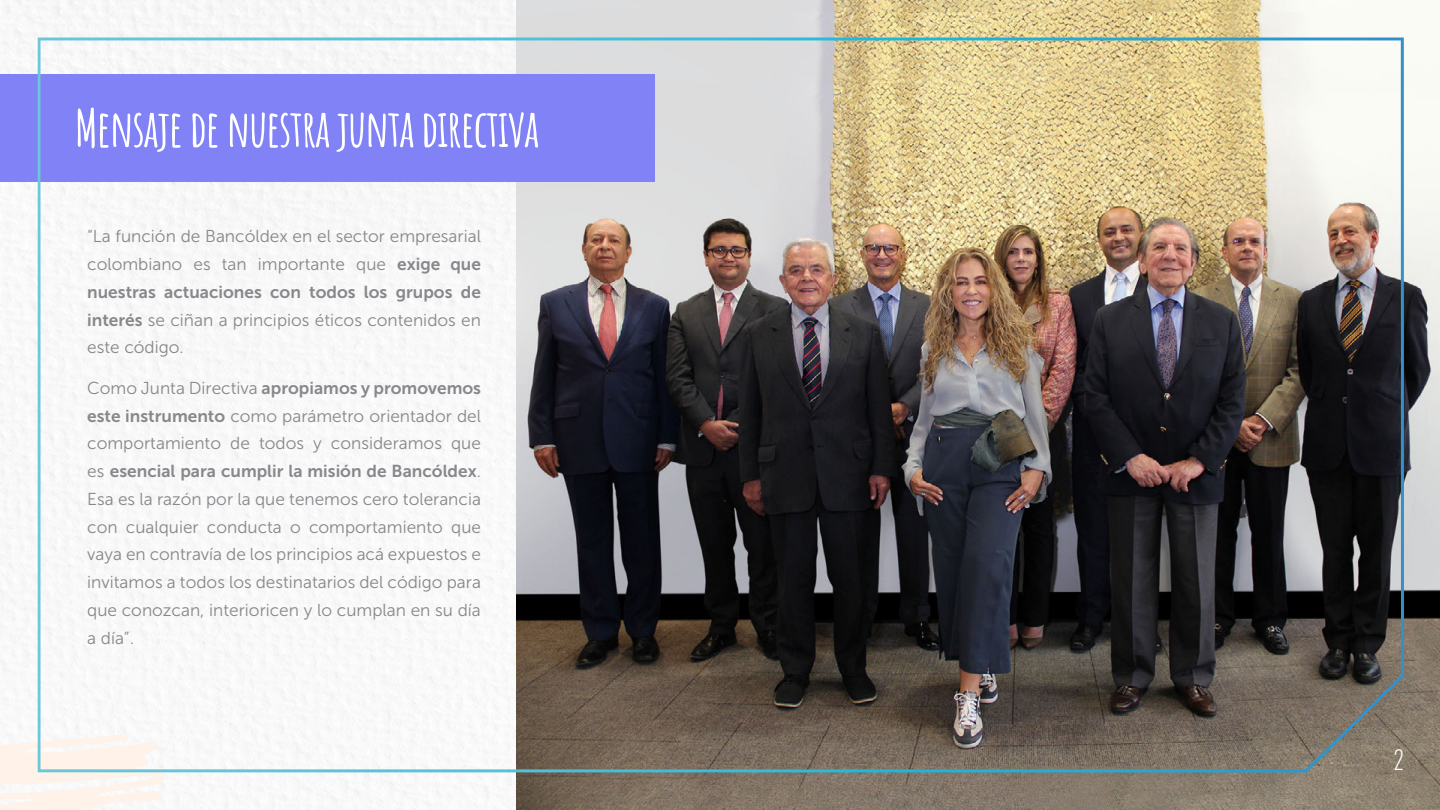
<style>
.page{position:relative;width:1440px;height:810px;background:#fff}
.page>*{position:absolute;margin:0;border:0;box-sizing:border-box;transform-origin:0 0}
.t1{font:700 51px "Amatic SC";letter-spacing:-.03em;color:#fff}
.t2{font:300 29.25px "RF Rufo";color:#fff}
.t3{font:17.25px/27.8px "Museo Sans 300";color:#87878c}
.t4{font:17.25px "Museo Sans 700";color:#87878c}
.s1{font-family:"Museo Sans 700"}
.s2{font-family:"Museo Sans 300"}
</style>
<div class="page">
<img style="left:0;top:0;width:517px;height:810px">
<svg style="left:0;top:735px;width:165px;height:75px"></svg>
<img style="left:517px;top:0;width:923px;height:810px">
<div style="left:0;top:74px;width:655px;height:108px;background:#8082f5"></div>
<img style="left:38px;top:38px;width:1366px;height:734px">
<h1 class="t1" style="left:75px;top:89px;width:466px">Mensaje de nuestra junta directiva</h1>
<p class="t3" style="left:87px;top:223px;width:395px">“La función de Bancóldex en el sector empresarial colombiano es tan importante que <span class="s1">exige que</span></p>
<p class="t4" style="left:87px;top:282px;width:395px">nuestras actuaciones con todos los grupos de</p>
<p class="t3" style="left:87px;top:306px;width:395px"><span class="s1">interés</span> se ciñan a principios éticos contenidos en este código.</p>
<p class="t4" style="left:87px;top:378px;width:395px"><span class="s2">Como Junta Directiva</span> apropiamos y promovemos</p>
<p class="t3" style="left:87px;top:402px;width:395px"><span class="s1">este instrumento</span> como parámetro orientador del comportamiento de todos y consideramos que</p>
<p class="t4" style="left:87px;top:462px;width:395px"><span class="s2">es</span> esencial para cumplir la misión de Bancóldex<span class="s2">.</span></p>
<p class="t3" style="left:87px;top:485px;width:395px;text-align:justify">Esa es la razón por la que tenemos cero tolerancia con cualquier conducta o comportamiento que vaya en contravía de los principios acá expuestos e invitamos a todos los destinatarios del código para que conozcan, interioricen y lo cumplan en su día a día”.</p>
<h2 class="t2" style="left:1394px;top:744px;width:12px">2</h2>
</div>
